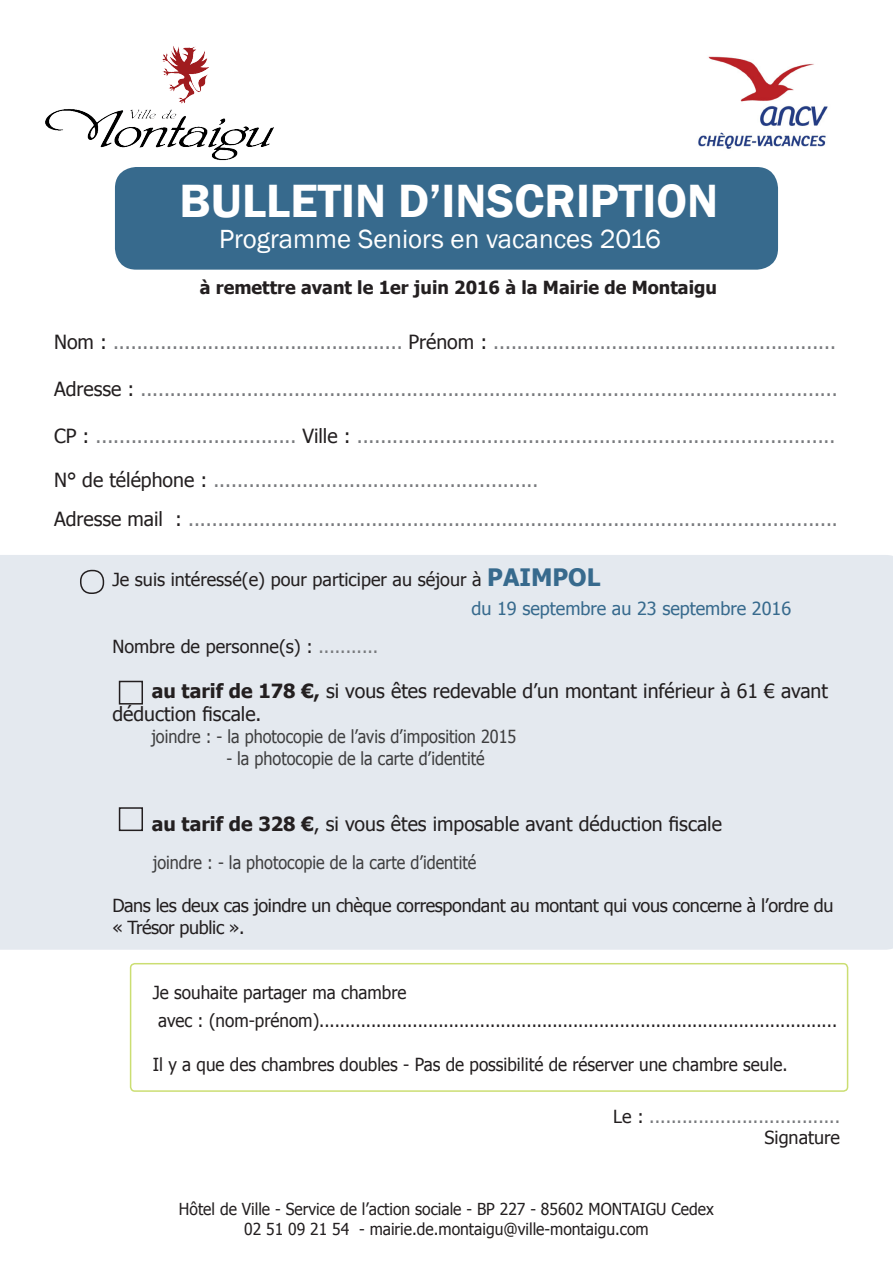
<style>
.page{position:relative;width:893px;height:1263px;background:#fff}
.page>*{position:absolute;margin:0;border:0;box-sizing:border-box;transform-origin:0 0}
.t1{font:600 48px "Franklin Gothic";color:#fff}
.t2{font:27px "Franklin Gothic";color:#fff}
.t3{font:19.5px "Tahoma";color:#787a7d}
.t4{font:19.5px/23.4px "Tahoma";color:#231f20}
.t5{font:18px "Tahoma";color:#231f20;scale:.95 1}
.t6{font:18px/28.8px "Tahoma";color:#231f20}
.t7{font:18px "Tahoma";color:#3e3e3f;scale:.9 1}
.t8{font:18px/21.6px "Tahoma";letter-spacing:-.02em;color:#231f20}
.t9{font:700 18px "Tahoma";color:#231f20}
.t10{font:18px "Tahoma";color:#787a7d}
.t11{font:16.5px "Tahoma";color:#231f20;scale:.95 1}
.s1{color:#231f20}
.s2{font-weight:700;font-size:24px;color:#376a8d}
.s3{color:#376a8d}
.s4{color:#787a7d}
.s5{font-weight:700}
</style>
<div class="page">
<div style="left:0;top:555px;width:893px;height:395px;background:#e4e9ef"></div>
<div style="left:115px;top:167px;width:663px;height:103px;background:#376a8d;border-radius:21px"></div>
<img style="left:698px;top:56px;width:130px;height:93px">
<img style="left:45px;top:46px;width:229px;height:115px">
<div style="left:80px;top:570px;width:24px;height:24px;border:2px solid #231f20;border-radius:11px"></div>
<div style="left:119px;top:681px;width:24px;height:23px;border:2px solid #231f20"></div>
<div style="left:119px;top:807px;width:24px;height:24px;border:2px solid #231f20"></div>
<div style="left:130px;top:963px;width:718px;height:129px;border:2px solid #cbde72;border-radius:4px"></div>
<p class="t1" style="left:180px;top:171px;width:540px">BULLETIN D’INSCRIPTION</p>
<p class="t2" style="left:219px;top:222px;width:443px">Programme Seniors en vacances 2016</p>
<p class="t9" style="left:200px;top:275px;width:519px">à remettre avant le 1er juin 2016 à la Mairie de Montaigu</p>
<p class="t3" style="left:54px;top:329px;width:783px"><span class="s1">Nom :</span> ................................................. <span class="s1">Prénom :</span> ..........................................................</p>
<p class="t3" style="left:54px;top:376px;width:785px"><span class="s1">Adresse :</span> ......................................................................................................................</p>
<p class="t3" style="left:54px;top:423px;width:783px"><span class="s1">CP :</span> .................................. <span class="s1">Ville :</span> .................................................................................</p>
<p class="t3" style="left:54px;top:467px;width:486px"><span class="s1">N° de téléphone :</span> .......................................................</p>
<p class="t3" style="left:54px;top:506px;width:785px"><span class="s1">Adresse mail :</span> ..............................................................................................................</p>
<p class="t6" style="left:471px;top:564px;width:321px;text-indent:-359px">Je suis intéressé(e) pour participer au séjour à <span class="s2">PAIMPOL<br></span><span class="s3">du 19 septembre au 23 septembre 2016</span></p>
<p class="t6" style="left:112px;top:631px;width:268px">Nombre de personne(s) : <span class="s4">...........</span></p>
<p class="t4" style="left:112px;top:678px;width:717px;text-indent:39px"><span class="s5">au tarif de 178 €,</span> si vous êtes redevable d’un montant inférieur à 61 € avant déduction fiscale.</p>
<p class="t7" style="left:151px;top:724px;width:407px">joindre : - la photocopie de l’avis d’imposition 2015</p>
<p class="t7" style="left:226px;top:746px;width:289px">- la photocopie de la carte d’identité</p>
<p class="t4" style="left:152px;top:811px;width:572px"><span class="s5">au tarif de 328 €</span>, si vous êtes imposable avant déduction fiscale</p>
<p class="t7" style="left:153px;top:851px;width:361px">joindre : - la photocopie de la carte d’identité</p>
<p class="t8" style="left:112px;top:894px;width:723px">Dans les deux cas joindre un chèque correspondant au montant qui vous concerne à l’ordre du « Trésor public ».</p>
<p class="t5" style="left:153px;top:980px;width:268px">Je souhaite partager ma chambre</p>
<p class="t5" style="left:158px;top:1009px;width:716px">avec : (nom-prénom)....................................................................................................</p>
<p class="t5" style="left:153px;top:1052px;width:670px">Il y a que des chambres doubles - Pas de possibilité de réserver une chambre seule.</p>
<p class="t10" style="left:613px;top:1104px;width:228px"><span class="s1">Le :</span> ...................................</p>
<p class="t6" style="left:764px;top:1122px;width:77px">Signature</p>
<p class="t11" style="left:179px;top:1198px;width:564px">Hôtel de Ville - Service de l’action sociale - BP 227 - 85602 MONTAIGU Cedex</p>
<p class="t11" style="left:244px;top:1217px;width:427px">02 51 09 21 54 - mairie.de.montaigu@ville-montaigu.com</p>
</div>
